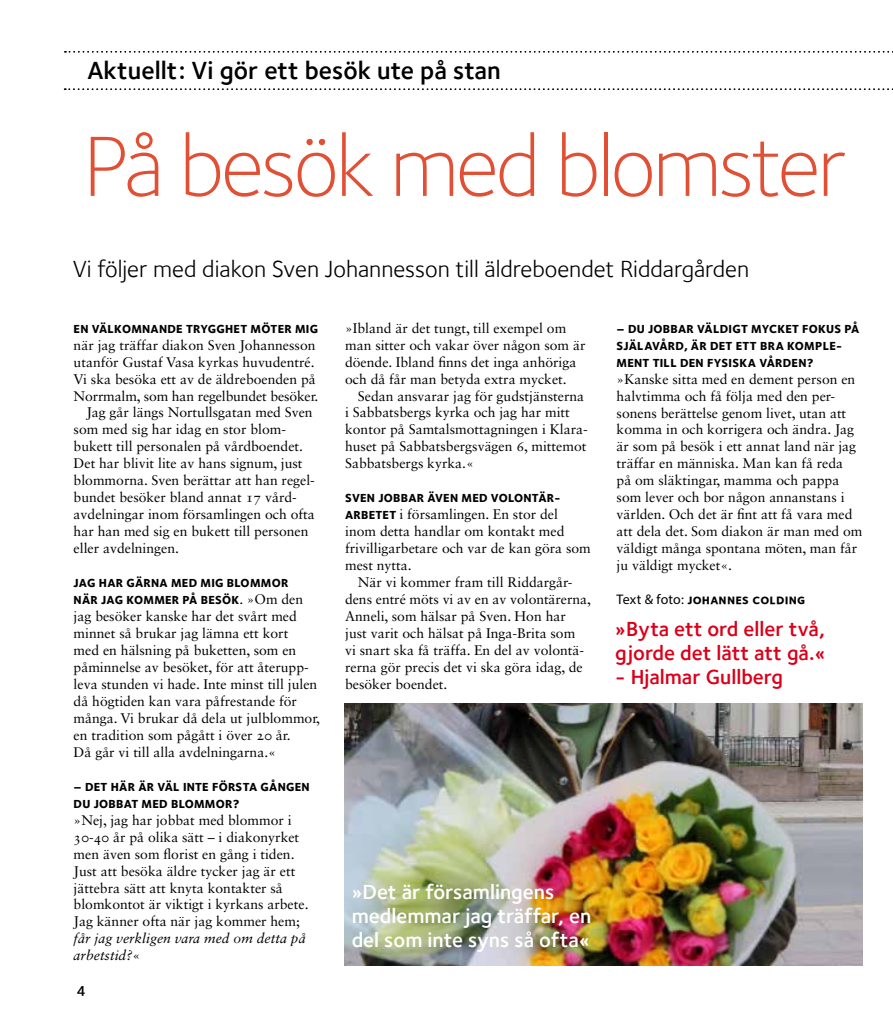
<style>
.page{position:relative;width:893px;height:1029px;background:#fff}
.page>*{position:absolute;margin:0;border:0;box-sizing:border-box;transform-origin:0 0}
.t1{font:300 88.5px "Foundry Sterling";letter-spacing:-.035em;color:#e15035}
.t2{font:600 25.5px "Foundry Sterling";color:#000}
.t3{font:24px "Foundry Sterling Book OSF";color:#000}
.t4{font:21px/24px "Foundry Sterling Demi OSF";color:#fff}
.t5{font:21px/24px "Foundry Sterling Demi OSF";color:#da001a}
.t6{font:15px "Foundry Sterling Demi Expert";color:#000}
.t7{font:13.95px/17px "Sabon LT Std";color:#000}
.t8{font:italic 13.95px/17px "Sabon LT Std";color:#000}
.t9{font:13.95px "Foundry Sterling Bold Expert";letter-spacing:.015em;color:#000}
.t10{font:12px/17px "Foundry Sterling Extra Bold OSF";letter-spacing:.02em;color:#000}
.s1{font-family:"Sabon LT Std";font-size:13.95px}
.s2{font-style:normal}
.s3{font-family:"Foundry Sterling Extra Bold OSF";font-size:12px}
.s4{font-family:"Myriad Pro"}
</style>
<div class="page">
<svg style="left:65px;top:51px;width:828px;height:2px"></svg>
<svg style="left:65px;top:88px;width:828px;height:2px"></svg>
<img style="left:345px;top:703px;width:518px;height:263px">
<h2 class="t2" style="left:87px;top:56px;width:415px">Aktuellt: Vi gör ett besök ute på stan</h2>
<h1 class="t1" style="left:83px;top:116px;width:765px">På besök med blomster</h1>
<h3 class="t3" style="left:73px;top:255px;width:678px">Vi följer med diakon Sven Johannesson till äldreboendet Riddargården</h3>
<p class="t10" style="left:74px;top:320px;width:246px">EN VÄLKOMNANDE TRYGGHET MÖTER MIG</p>
<p class="t7" style="left:74px;top:336px;width:243px">när jag träffar diakon Sven Johannesson</p>
<p class="t7" style="left:74px;top:353px;width:242px">utanför Gustaf Vasa kyrkas huvudentré.</p>
<p class="t7" style="left:74px;top:370px;width:243px">Vi ska besöka ett av de äldreboenden på</p>
<p class="t7" style="left:74px;top:387px;width:246px">Norrmalm, som han regelbundet besöker.</p>
<p class="t7" style="left:86px;top:404px;width:228px">Jag går längs Nortullsgatan med Sven</p>
<p class="t7" style="left:74px;top:421px;width:214px">som med sig har idag en stor blom-</p>
<p class="t7" style="left:74px;top:438px;width:231px">bukett till personalen på vårdboendet.</p>
<p class="t7" style="left:74px;top:455px;width:230px">Det har blivit lite av hans signum, just</p>
<p class="t7" style="left:74px;top:472px;width:243px">blommorna. Sven berättar att han regel-</p>
<p class="t7" style="left:74px;top:489px;width:225px">bundet besöker bland annat 17 vård-</p>
<p class="t7" style="left:74px;top:506px;width:243px">avdelningar inom församlingen och ofta</p>
<p class="t7" style="left:74px;top:523px;width:236px">har han med sig en bukett till personen</p>
<p class="t7" style="left:74px;top:540px;width:107px">eller avdelningen.</p>
<p class="t10" style="left:74px;top:574px;width:231px">JAG HAR GÄRNA MED MIG BLOMMOR<br>NÄR JAG KOMMER PÅ BESÖK<span class="s1">. »Om den</span></p>
<p class="t7" style="left:74px;top:608px;width:248px">jag besöker kanske har det svårt med minnet så brukar jag lämna ett kort<br>med en hälsning på buketten, som en påminnelse av besöket, för att återupp&shy;leva stunden vi hade. Inte minst till julen då högtiden kan vara påfrestande för många. Vi brukar då dela ut julblommor, en tradition som pågått i över 20 år.<br>Då går vi till alla avdelningarna.«</p>
<p class="t10" style="left:74px;top:778px;width:238px">– DET HÄR ÄR VÄL INTE FÖRSTA GÅNGEN<br>DU JOBBAT MED BLOMMOR?</p>
<p class="t7" style="left:74px;top:811px;width:236px">»Nej, jag har jobbat med blommor i 30-40 år på olika sätt – i diakonyrket men även som florist en gång i tiden.<br>Just att besöka äldre tycker jag är ett jättebra sätt att knyta kontakter så blomkontot är viktigt i kyrkans arbete.<br>Jag känner ofta när jag kommer hem;</p>
<p class="t8" style="left:74px;top:930px;width:234px">får jag verkligen vara med om detta på arbetstid?<span class="s2">«</span></p>
<p class="t6" style="left:77px;top:980px;width:9px">4</p>
<p class="t7" style="left:345px;top:319px;width:242px">»Ibland är det tungt, till exempel om man sitter och vakar över någon som är döende. Ibland finns det inga anhöriga och då får man betyda extra mycket.</p>
<p class="t7" style="left:345px;top:387px;width:244px;text-indent:13px">Sedan ansvarar jag för gudstjänsterna i Sabbatsbergs kyrka och jag har mitt kontor på Samtalsmottagningen i Klara&shy;huset på Sabbatsbergsvägen 6, mittemot Sabbatsbergs kyrka.«</p>
<p class="t10" style="left:345px;top:490px;width:217px">SVEN JOBBAR ÄVEN MED VOLONTÄR-</p>
<p class="t7" style="left:345px;top:506px;width:247px"><span class="s3">ARBETET</span> i församlingen. En stor del inom detta handlar om kontakt med frivilligarbetare och var de kan göra som mest nytta.</p>
<p class="t7" style="left:345px;top:574px;width:247px;text-indent:13px">När vi kommer fram till Riddargår&shy;dens entré möts vi av en av volontärerna, Anneli, som hälsar på Sven. Hon har just varit och hälsat på Inga-Brita som<br>vi snart ska få träffa. En del av volontä&shy;rerna gör precis det vi ska göra idag, de besöker boendet.</p>
<p class="t10" style="left:617px;top:320px;width:244px">– DU JOBBAR VÄLDIGT MYCKET FOKUS PÅ<br>SJÄLAVÅRD, ÄR DET ETT BRA KOMPLE-<br>MENT TILL DEN FYSISKA VÅRDEN?</p>
<p class="t7" style="left:617px;top:370px;width:247px">»Kanske sitta med en dement person en halvtimma och få följa med den per&shy;sonens berättelse genom livet, utan att komma in och korrigera och ändra. Jag är som på besök i ett annat land när jag träffar en människa. Man kan få reda<br>på om släktingar, mamma och pappa som lever och bor någon annanstans i världen. Och det är fint att få vara med att dela det. Som diakon är man med om väldigt många spontana möten, man får ju väldigt mycket«.</p>
<p class="t9" style="left:617px;top:591px;width:190px"><span class="s4">Text &amp; foto:</span> johannes colding</p>
<h3 class="t5" style="left:615px;top:617px;width:212px">»Byta ett ord eller två, gjorde det lätt att gå.«</h3>
<h3 class="t5" style="left:615px;top:665px;width:169px">- Hjalmar Gullberg</h3>
<h3 class="t4" style="left:352px;top:879px;width:241px">»Det är församlingens medlemmar jag träffar, en del som inte syns så ofta«</h3>
</div>
